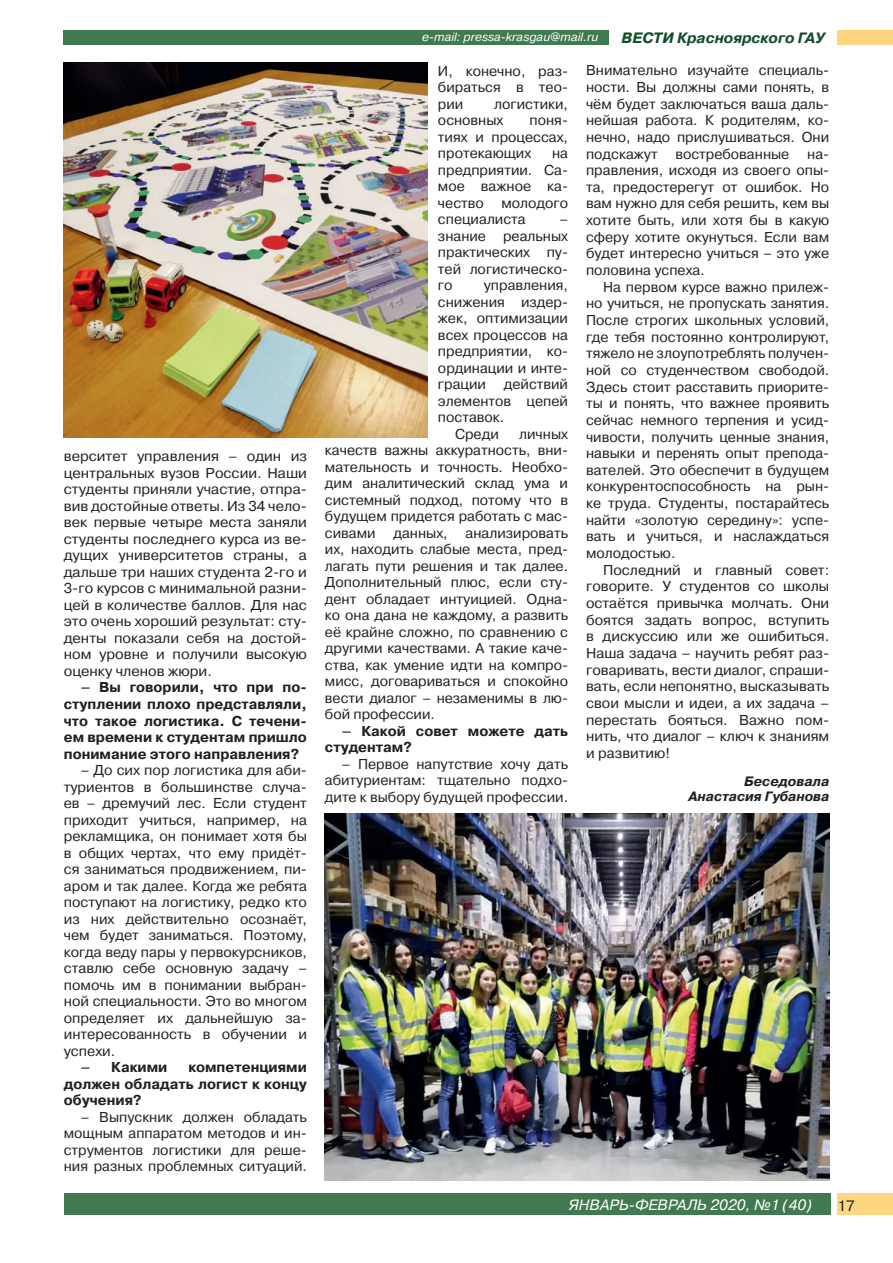
<style>
.page{position:relative;width:893px;height:1263px;background:#fff}
.page>*{position:absolute;margin:0;border:0;box-sizing:border-box;transform-origin:0 0}
.t1{font:italic 15px "Pragmatica C";color:#fff}
.t2{font:italic 700 15px "Pragmatica C";color:#104f29}
.t3{font:15px "Pragmatica WINC";color:#231f20}
.t4{font:14.25px/16.5px "Pragmatica WINC";color:#231f20;text-align:justify}
.t5{font:700 14.25px/16.5px "Pragmatica WINC";color:#231f20;text-align:justify}
.t6{font:italic 700 13.5px/14.2px "Pragmatica WINC";color:#231f20;text-align:right}
.t7{font:italic 12px "Pragmatica C";color:#fff}
</style>
<div class="page">
<div style="left:64px;top:1194px;width:766px;height:21px;background:#417a50"></div>
<div style="left:838px;top:1194px;width:55px;height:21px;background:#fed67f"></div>
<div style="left:64px;top:30px;width:545px;height:15px;background:#417a50"></div>
<div style="left:838px;top:30px;width:55px;height:15px;background:#fed67f"></div>
<img style="left:64px;top:62px;width:363px;height:375px">
<img style="left:325px;top:813px;width:504px;height:367px">
<p class="t4" style="left:64px;top:448px;width:245px">верситет управления – один из центральных вузов России. Наши студенты приняли участие, отпра&shy;вив достойные ответы. Из 34 чело&shy;век первые четыре места заняли студенты последнего курса из ве&shy;дущих университетов страны, а дальше три наших студента 2-го и 3-го курсов с минимальной разни&shy;цей в количестве баллов. Для нас это очень хороший результат: сту&shy;денты показали себя на достой&shy;ном уровне и получили высокую оценку членов жюри.</p>
<p class="t5" style="left:64px;top:679px;width:245px;text-indent:17px">– Вы говорили, что при по&shy;ступлении плохо представляли, что такое логистика. С течени&shy;ем времени к студентам пришло понимание этого направления?</p>
<p class="t4" style="left:64px;top:762px;width:245px;text-indent:17px">– До сих пор логистика для аби&shy;туриентов в большинстве случа&shy;ев – дремучий лес. Если студент приходит учиться, например, на рекламщика, он понимает хотя бы в общих чертах, что ему придёт&shy;ся заниматься продвижением, пи&shy;аром и так далее. Когда же ребята поступают на логистику, редко кто из них действительно осознаёт, чем будет заниматься. Поэтому, когда веду пары у первокурсников, ставлю себе основную задачу – помочь им в понимании выбран&shy;ной специальности. Это во многом определяет их дальнейшую за&shy;интересованность в обучении и успехи.</p>
<p class="t5" style="left:81px;top:1059px;width:88px">– Какими</p>
<p class="t5" style="left:64px;top:1059px;width:245px;text-indent:125px">компетенциями должен обладать логист к концу обучения?</p>
<p class="t4" style="left:64px;top:1108px;width:245px;text-indent:17px">– Выпускник должен обладать мощным аппаратом методов и ин&shy;струментов логистики для реше&shy;ния разных проблемных ситуаций.</p>
<p class="t7" style="left:422px;top:31px;width:178px">e-mail: pressa-krasgau@mail.ru</p>
<p class="t2" style="left:622px;top:29px;width:205px">ВЕСТИ Красноярского ГАУ</p>
<p class="t4" style="left:438px;top:62px;width:132px">И, конечно, раз&shy;бираться в тео&shy;рии</p>
<p class="t4" style="left:438px;top:95px;width:132px;text-indent:56px">логистики, основных</p>
<p class="t4" style="left:438px;top:112px;width:132px;text-indent:92px">поня&shy;тиях и процессах, протекающих</p>
<p class="t4" style="left:438px;top:145px;width:132px;text-indent:114px">на предприятии. Са&shy;мое важное ка&shy;чество молодого специалиста</p>
<p class="t4" style="left:438px;top:211px;width:132px;text-indent:122px">– знание реальных практических пу&shy;тей логистическо&shy;го</p>
<p class="t4" style="left:484px;top:277px;width:86px">управления,</p>
<p class="t4" style="left:438px;top:294px;width:132px">снижения издер-</p>
<p class="t4" style="left:438px;top:310px;width:132px">жек, оптимизации</p>
<p class="t4" style="left:438px;top:327px;width:132px">всех процессов на</p>
<p class="t4" style="left:438px;top:343px;width:132px">предприятии, ко-</p>
<p class="t4" style="left:438px;top:360px;width:132px">ординации и инте-</p>
<p class="t4" style="left:438px;top:376px;width:132px">грации действий</p>
<p class="t4" style="left:438px;top:393px;width:132px">элементов цепей</p>
<p class="t4" style="left:438px;top:409px;width:68px">поставок.</p>
<p class="t4" style="left:455px;top:426px;width:45px">Среди</p>
<p class="t4" style="left:325px;top:426px;width:245px;text-indent:194px">личных качеств важны аккуратность, вни&shy;мательность и точность. Необхо&shy;дим аналитический склад ума и системный подход, потому что в будущем придется работать с мас&shy;сивами данных, анализировать их, находить слабые места, пред&shy;лагать пути решения и так далее.<br>Дополнительный плюс, если сту&shy;дент обладает интуицией. Одна&shy;ко она дана не каждому, а развить её крайне сложно, по сравнению с другими качествами. А такие каче&shy;ства, как умение идти на компро&shy;мисс, договариваться и спокойно вести диалог – незаменимы в лю&shy;бой профессии.</p>
<p class="t5" style="left:325px;top:723px;width:245px;text-indent:17px">– Какой совет можете дать студентам?</p>
<p class="t4" style="left:325px;top:756px;width:245px;text-indent:17px">– Первое напутствие хочу дать абитуриентам: тщательно подхо&shy;дите к выбору будущей профессии.</p>
<p class="t4" style="left:586px;top:62px;width:245px">Внимательно изучайте специаль&shy;ности. Вы должны сами понять, в чём будет заключаться ваша даль&shy;нейшая работа. К родителям, ко&shy;нечно, надо прислушиваться. Они подскажут востребованные на&shy;правления, исходя из своего опы&shy;та, предостерегут от ошибок. Но вам нужно для себя решить, кем вы хотите быть, или хотя бы в какую сферу хотите окунуться. Если вам будет интересно учиться – это уже половина успеха.</p>
<p class="t4" style="left:586px;top:279px;width:245px;text-indent:17px">На первом курсе важно прилеж&shy;но учиться, не пропускать занятия.<br>После строгих школьных условий, где тебя постоянно контролируют, тяжело не злоупотреблять получен&shy;ной со студенчеством свободой.<br>Здесь стоит расставить приорите&shy;ты и понять, что важнее проявить сейчас немного терпения и усид&shy;чивости, получить ценные знания, навыки и перенять опыт препода&shy;вателей. Это обеспечит в будущем конкурентоспособность на рын&shy;ке труда. Студенты, постарайтесь найти «золотую середину»: успе&shy;вать и учиться, и наслаждаться молодостью.</p>
<p class="t4" style="left:586px;top:562px;width:245px;text-indent:17px">Последний и главный совет: говорите. У студентов со школы остаётся привычка молчать. Они боятся задать вопрос, вступить в дискуссию или же ошибиться.<br>Наша задача – научить ребят раз&shy;говаривать, вести диалог, спраши&shy;вать, если непонятно, высказывать свои мысли и идеи, а их задача – перестать бояться. Важно пом&shy;нить, что диалог – ключ к знаниям и развитию!</p>
<p class="t6" style="left:688px;top:775px;width:142px">Беседовала<br>Анастасия Губанова</p>
<p class="t1" style="left:569px;top:1196px;width:245px">ЯНВАРЬ-ФЕВРАЛЬ 2020, №1 (40)</p>
<p class="t3" style="left:838px;top:1197px;width:19px">17</p>
</div>
